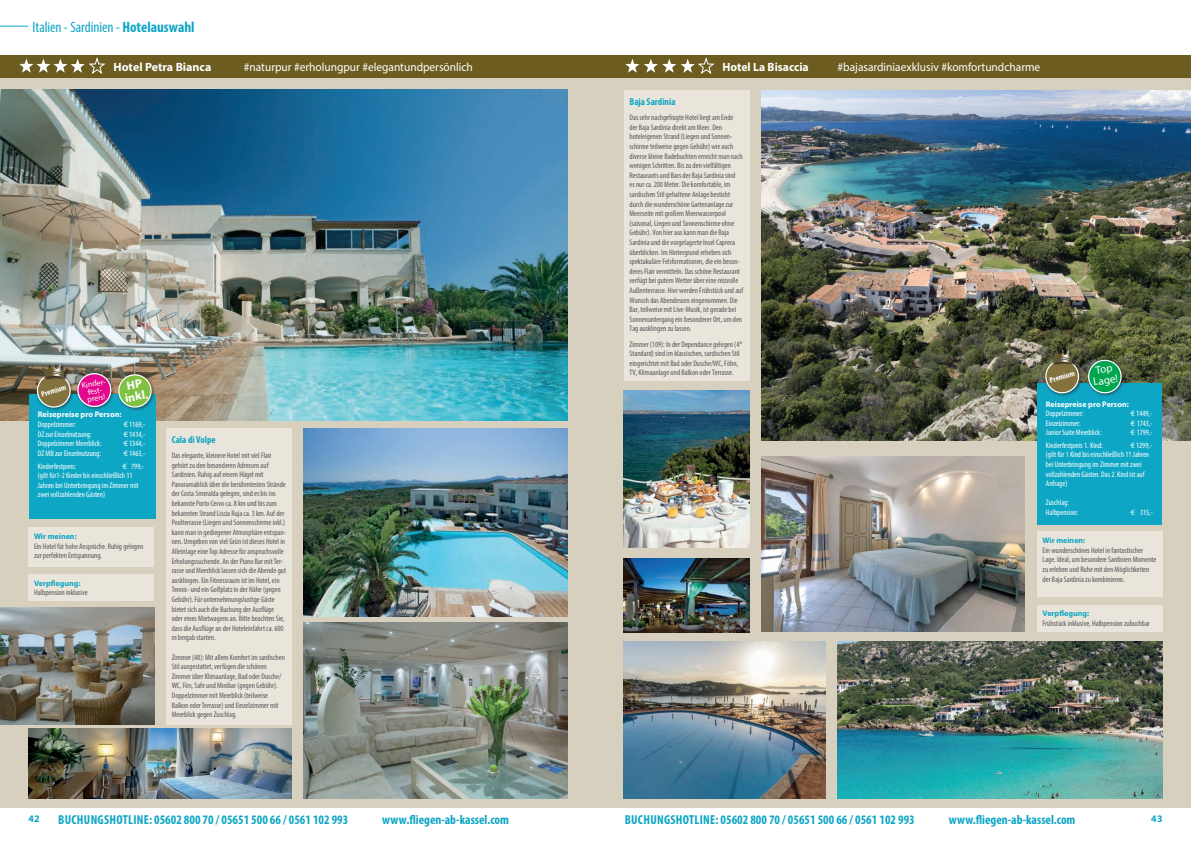
<style>
.page{position:relative;width:1191px;height:842px;background:#fff}
.page>*{position:absolute;margin:0;border:0;box-sizing:border-box;transform-origin:0 0}
.t1{font:condensed 15px "Myriad Pro";letter-spacing:-.005em;color:#0ea6c5}
.t2{font:700 condensed 13px "Myriad Pro";color:#0ea6c5}
.t3{font:12px "Myriad Pro";color:#fff;scale:.95 1}
.t4{font:700 12px/12px "Myriad Pro";color:#fff;text-align:center}
.t5{font:11px/11px "Myriad Pro";color:#fff;text-align:center}
.t6{font:700 condensed 10px "Myriad Pro";color:#0ea6c5}
.t7{font:700 10px "Myriad Pro";color:#0ea6c5}
.t8{font:condensed 8.1px "Myriad Pro";color:#fff}
.t9{font:700 8.1px "Myriad Pro";color:#fff}
.t10{font:condensed 8px/9.6px "Myriad Pro";color:#57585a}
.t11{font:condensed 8px/9.6px "Myriad Pro";color:#fff}
.t12{font:700 8px "Myriad Pro";color:#0ea6c5}
.t13{font:700 8px "Myriad Pro";color:#fff}
.t14{font:8px/7.2px "Myriad Pro";color:#fff;text-align:center}
.t15{font:700 condensed 8px "Myriad Pro";color:#fff}
.s1{font-weight:700}
.s2{font-stretch:normal}
</style>
<div class="page">
<div style="left:0;top:64px;width:595px;height:744px;background:#d7d0be"></div>
<img style="left:0;top:90px;width:567px;height:331px">
<svg style="left:0;top:26px;width:28px;height:1px"></svg>
<div style="left:595px;top:55px;width:596px;height:753px;background:#d7d0be"></div>
<div style="left:596px;top:55px;width:595px;height:23px;background:#6c5c1f"></div>
<svg style="left:625px;top:57px;width:90px;height:17px"></svg>
<img style="left:761px;top:90px;width:430px;height:350px">
<img style="left:624px;top:641px;width:202px;height:157px">
<div style="left:1037px;top:531px;width:125px;height:66px;background:#eae5da"></div>
<div style="left:1037px;top:604px;width:125px;height:27px;background:#eae5da"></div>
<div style="left:624px;top:90px;width:125px;height:291px;background:#eae5da"></div>
<div style="left:1037px;top:384px;width:125px;height:141px;background:#0ea6c5"></div>
<div style="left:1043px;top:357px;width:40px;height:40px;background:#231f20;opacity:.6"></div>
<svg style="left:1043px;top:358px;width:38px;height:36px"></svg>
<div style="left:1050px;top:350px;width:28px;height:16px;background:#231f20;opacity:.75"></div>
<img style="left:1047px;top:347px;width:30px;height:16px">
<img style="left:761px;top:456px;width:264px;height:176px">
<img style="left:838px;top:641px;width:324px;height:157px">
<img style="left:624px;top:390px;width:125px;height:157px">
<img style="left:624px;top:558px;width:125px;height:74px">
<div style="left:0;top:55px;width:595px;height:23px;background:#6c5c1f"></div>
<svg style="left:19px;top:57px;width:87px;height:17px"></svg>
<img style="left:28px;top:729px;width:264px;height:69px">
<img style="left:304px;top:428px;width:263px;height:189px">
<img style="left:304px;top:622px;width:263px;height:176px">
<img style="left:0;top:607px;width:154px;height:117px">
<div style="left:29px;top:394px;width:126px;height:124px;background:#0ea6c5"></div>
<div style="left:35px;top:372px;width:40px;height:40px;background:#231f20;opacity:.6"></div>
<div style="left:42px;top:364px;width:28px;height:16px;background:#231f20;opacity:.75"></div>
<img style="left:39px;top:361px;width:30px;height:10px">
<div style="left:28px;top:527px;width:126px;height:40px;background:#eae5da"></div>
<div style="left:166px;top:428px;width:126px;height:296px;background:#eae5da"></div>
<div style="left:1085px;top:358px;width:40px;height:39px;background:#231f20;opacity:.6"></div>
<svg style="left:1087px;top:359px;width:35px;height:35px"></svg>
<div style="left:116px;top:372px;width:40px;height:40px;background:#231f20;opacity:.6"></div>
<div style="left:28px;top:574px;width:126px;height:27px;background:#eae5da"></div>
<div style="left:75px;top:371px;width:40px;height:40px;background:#231f20;opacity:.6"></div>
<img style="left:35px;top:371px;width:118px;height:38px">
<h1 class="t1" style="left:33px;top:18px;width:163px">Italien - Sardinien - <span class="s1">Hotelauswahl</span></h1>
<h3 class="t4" style="left:113px;top:61px;width:99px">Hotel Petra Bianca</h3>
<h3 class="t3" style="left:244px;top:60px;width:243px">#naturpur #erholungpur #elegantundpersönlich</h3>
<p class="t15" style="left:40px;top:390px;width:27px;rotate:-16deg">Premium</p>
<p class="t14" style="left:81px;top:382px;width:27px;rotate:-10deg">Kinder&shy;fest&shy;preis!</p>
<h3 class="t4" style="left:122px;top:380px;width:25px;rotate:-10deg">HP inkl.</h3>
<p class="t9" style="left:38px;top:409px;width:85px">Reisepreise pro Person:</p>
<p class="t8" style="left:38px;top:419px;width:40px">Doppelzimmer:</p>
<p class="t8" style="left:124px;top:419px;width:23px"><span class="s2">€</span> 1169,-</p>
<p class="t8" style="left:38px;top:429px;width:55px">DZ zur Einzelnutzung:</p>
<p class="t8" style="left:124px;top:429px;width:23px"><span class="s2">€</span> 1414,-</p>
<p class="t8" style="left:38px;top:439px;width:65px">Doppelzimmer Meerblick:</p>
<p class="t8" style="left:124px;top:439px;width:23px"><span class="s2">€</span> 1344,-</p>
<p class="t8" style="left:38px;top:448px;width:65px">DZ MB zur Einzelnutzung:</p>
<p class="t8" style="left:124px;top:448px;width:23px"><span class="s2">€</span> 1463,-</p>
<p class="t11" style="left:38px;top:461px;width:40px">Kinderfestpreis:</p>
<p class="t11" style="left:38px;top:461px;width:108px;text-indent:85px"><span class="s2">€</span> 799,- (gilt für1-2 Kinder bis einschließlich 11<br>Jahren bei Unterbringung im Zimmer mit zwei vollzahlenden Gästen)</p>
<p class="t12" style="left:34px;top:531px;width:44px">Wir meinen:</p>
<p class="t10" style="left:34px;top:541px;width:111px">Ein Hotel für hohe Ansprüche. Ruhig gelegen zur perfekten Entspannung.</p>
<p class="t12" style="left:34px;top:578px;width:48px">Verpflegung:</p>
<p class="t10" style="left:34px;top:588px;width:55px">Halbpension inklusive</p>
<p class="t6" style="left:172px;top:433px;width:45px">Cala di Volpe</p>
<p class="t10" style="left:172px;top:450px;width:116px">Das elegante, kleinere Hotel mit viel Flair gehört zu den besonderen Adressen auf Sardinien. Ruhig auf einem Hügel mit Panoramablick über die berühmtesten Strände der Costa Smeralda gelegen, sind es bis ins bekannte Porto Cervo ca. 8 km und bis zum bekannten Strand Liscia Ruja ca. 3 km. Auf der Poolterrasse (Liegen und Sonnenschirme inkl.) kann man in gediegener Atmosphäre entspan&shy;nen. Umgeben von viel Grün ist dieses Hotel in Alleinlage eine Top Adresse für anspruchsvolle Erholungssuchende. An der Piano Bar mit Ter&shy;rasse und Meerblick lassen sich die Abende gut ausklingen. Ein Fitnessraum ist im Hotel, ein Tennis- und ein Golfplatz in der Nähe (gegen Gebühr). Für unternehmungslustige Gäste bietet sich auch die Buchung der Ausflüge oder eines Mietwagens an. Bitte beachten Sie, dass die Ausflüge an der Hoteleinfahrt ca. 600 m bergab starten.</p>
<p class="t10" style="left:172px;top:652px;width:115px">Zimmer (48): Mit allem Komfort im sardischen Stil ausgestattet, verfügen die schönen Zimmer über Klimaanlage, Bad oder Dusche/ WC, Fön, Safe und Minibar (gegen Gebühr).<br>Doppelzimmer mit Meerblick (teilweise Balkon oder Terrasse) und Einzelzimmer mit Meerblick gegen Zuschlag.</p>
<h3 class="t4" style="left:722px;top:60px;width:88px">Hotel La Bisaccia</h3>
<h3 class="t3" style="left:837px;top:59px;width:215px">#bajasardiniaexklusiv #komfortundcharme</h3>
<p class="t6" style="left:629px;top:95px;width:48px">Baja Sardinia</p>
<p class="t10" style="left:629px;top:113px;width:115px">Das sehr nachgefragte Hotel liegt am Ende der Baja Sardinia direkt am Meer. Den hoteleigenen Strand (Liegen und Sonnen&shy;schirme teilweise gegen Gebühr) wie auch diverse kleine Badebuchten erreicht man nach wenigen Schritten. Bis zu den vielfältigen Restaurants und Bars der Baja Sardinia sind<br>es nur ca. 200 Meter. Die komfortable, im sardischen Stil gehaltene Anlage besticht durch die wunderschöne Gartenanlage zur Meerseite mit großem Meerwasserpool (saisonal, Liegen und Sonnenschirme ohne Gebühr). Von hier aus kann man die Baja Sardinia und die vorgelagerte Insel Caprera überblicken. Im Hintergrund erheben sich spektakuläre Felsformationen, die ein beson&shy;deres Flair vermitteln. Das schöne Restaurant verfügt bei gutem Wetter über eine reizvolle Außenterrasse. Hier werden Frühstück und auf Wunsch das Abendessen eingenommen. Die Bar, teilweise mit Live-Musik, ist gerade bei Sonnenuntergang ein besonderer Ort, um den Tag ausklingen zu lassen.</p>
<p class="t10" style="left:629px;top:339px;width:114px">Zimmer (109): In der Dependance gelegen (4* Standard) sind im klassischen, sardischen Stil eingerichtet mit Bad oder Dusche/WC, Föhn, TV, Klimaanlage und Balkon oder Terrasse.</p>
<p class="t15" style="left:1048px;top:375px;width:27px;rotate:-16deg">Premium</p>
<h3 class="t5" style="left:1091px;top:365px;width:26px;rotate:-8deg">Top<br>Lage!</h3>
<p class="t13" style="left:1046px;top:399px;width:84px">Reisepreise pro Person:</p>
<p class="t11" style="left:1046px;top:409px;width:39px">Doppelzimmer:</p>
<p class="t11" style="left:1131px;top:409px;width:23px"><span class="s2">€</span> 1449,-</p>
<p class="t11" style="left:1046px;top:418px;width:36px">Einzelzimmer:</p>
<p class="t11" style="left:1131px;top:418px;width:23px"><span class="s2">€</span> 1743,-</p>
<p class="t11" style="left:1046px;top:428px;width:57px">Junior Suite Meerblick:</p>
<p class="t11" style="left:1131px;top:428px;width:23px"><span class="s2">€</span> 1799,-</p>
<p class="t11" style="left:1046px;top:440px;width:58px">Kinderfestpreis 1. Kind:</p>
<p class="t11" style="left:1046px;top:440px;width:108px;text-indent:85px"><span class="s2">€</span> 1299,- (gilt für 1 Kind bis einschließlich 11 Jahren bei Unterbringung im Zimmer mit zwei vollzahlenden Gästen. Das 2. Kind ist auf<br>Anfrage)</p>
<p class="t11" style="left:1046px;top:498px;width:34px">Zuschlag:<br>Halbpension:</p>
<p class="t11" style="left:1131px;top:507px;width:24px"><span class="s2">€</span> 315,-</p>
<p class="t12" style="left:1042px;top:535px;width:44px">Wir meinen:</p>
<p class="t10" style="left:1042px;top:545px;width:115px">Ein wunderschönes Hotel in fantastischer Lage. Ideal, um besondere Sardinien Momente zu erleben und Ruhe mit den Möglichkeiten der Baja Sardinia zu kombinieren.</p>
<p class="t12" style="left:1042px;top:608px;width:48px">Verpflegung:</p>
<p class="t10" style="left:1042px;top:618px;width:109px">Frühstück inklusive, Halbpension zubuchbar</p>
<p class="t7" style="left:28px;top:812px;width:13px">42</p>
<h2 class="t2" style="left:58px;top:811px;width:291px">BUCHUNGSHOTLINE: 05602 800 70 / 05651 500 66 / 0561 102 993</h2>
<h2 class="t2" style="left:382px;top:811px;width:128px">www.fliegen-ab-kassel.com</h2>
<h2 class="t2" style="left:624px;top:811px;width:291px">BUCHUNGSHOTLINE: 05602 800 70 / 05651 500 66 / 0561 102 993</h2>
<h2 class="t2" style="left:948px;top:811px;width:128px">www.fliegen-ab-kassel.com</h2>
<p class="t7" style="left:1151px;top:812px;width:13px">43</p>
</div>
